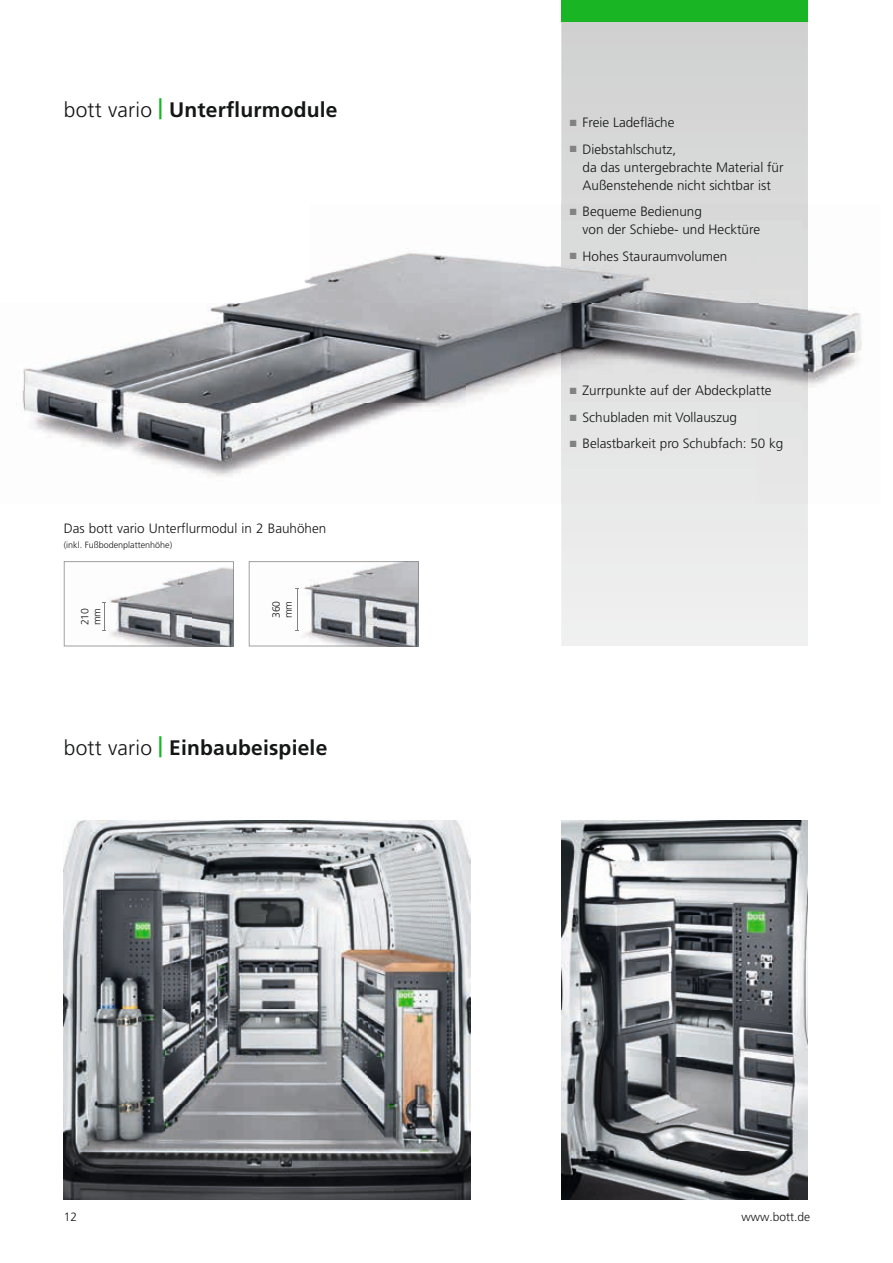
<style>
.page{position:relative;width:893px;height:1263px;background:#fff}
.page>*{position:absolute;margin:0;border:0;box-sizing:border-box;transform-origin:0 0}
.t1{font:700 21px "Frutiger LT Pro";letter-spacing:.01em;color:#151616}
.t2{font:300 13.5px/18px "Frutiger LT Pro";color:#151616}
.t3{font:300 12px "Frutiger LT Pro";color:#151616}
.t4{font:300 10.5px/12px "Frutiger LT Pro";color:#151616}
.t5{font:300 9px "Frutiger LT Pro";color:#151616}
.s1{font-weight:300}
.s2{color:#19b525}
.s3{color:#818281}
</style>
<div class="page">
<svg style="left:561px;top:21px;width:247px;height:625px;background:#dedfdf"></svg>
<img style="left:22px;top:204px;width:840px;height:300px">
<div style="left:561px;top:0;width:247px;height:21px;background:#19b525"></div>
<svg style="left:64px;top:561px;width:170px;height:85px"></svg>
<svg style="left:249px;top:561px;width:170px;height:85px"></svg>
<img style="left:561px;top:821px;width:247px;height:378px">
<img style="left:64px;top:821px;width:406px;height:378px">
<h1 class="t1" style="left:64px;top:97px;width:275px"><span class="s1">bott vario</span> <span class="s2">|</span> Unterflurmodule</h1>
<p class="t2" style="left:64px;top:520px;width:264px">Das bott vario Unterflurmodul in 2 Bauhöhen</p>
<p class="t5" style="left:64px;top:540px;width:110px">(inkl. Fußbodenplattenhöhe)</p>
<p class="t4" style="left:79px;top:625px;width:19px;rotate:-90deg">210 mm</p>
<p class="t4" style="left:270px;top:618px;width:19px;rotate:-90deg">360 mm</p>
<h1 class="t1" style="left:64px;top:735px;width:265px"><span class="s1">bott vario</span> <span class="s2">|</span> Einbaubeispiele</h1>
<p class="t2" style="left:570px;top:113px;width:106px"><span class="s3">■</span> Freie Ladefläche</p>
<p class="t2" style="left:583px;top:140px;width:203px;text-indent:-13px"><span class="s3">■</span> Diebstahlschutz,<br>da das untergebrachte Material für<br>Außenstehende nicht sichtbar ist</p>
<p class="t2" style="left:583px;top:202px;width:179px;text-indent:-13px"><span class="s3">■</span> Bequeme Bedienung<br>von der Schiebe- und Hecktüre</p>
<p class="t2" style="left:570px;top:247px;width:159px"><span class="s3">■</span> Hohes Stauraumvolumen</p>
<p class="t2" style="left:570px;top:382px;width:203px"><span class="s3">■</span> Zurrpunkte auf der Abdeckplatte</p>
<p class="t2" style="left:570px;top:408px;width:169px"><span class="s3">■</span> Schubladen mit Vollauszug</p>
<p class="t2" style="left:570px;top:435px;width:215px"><span class="s3">■</span> Belastbarkeit pro Schubfach: 50 kg</p>
<p class="t3" style="left:64px;top:1210px;width:15px">12</p>
<p class="t3" style="left:741px;top:1210px;width:70px">www.bott.de</p>
</div>
